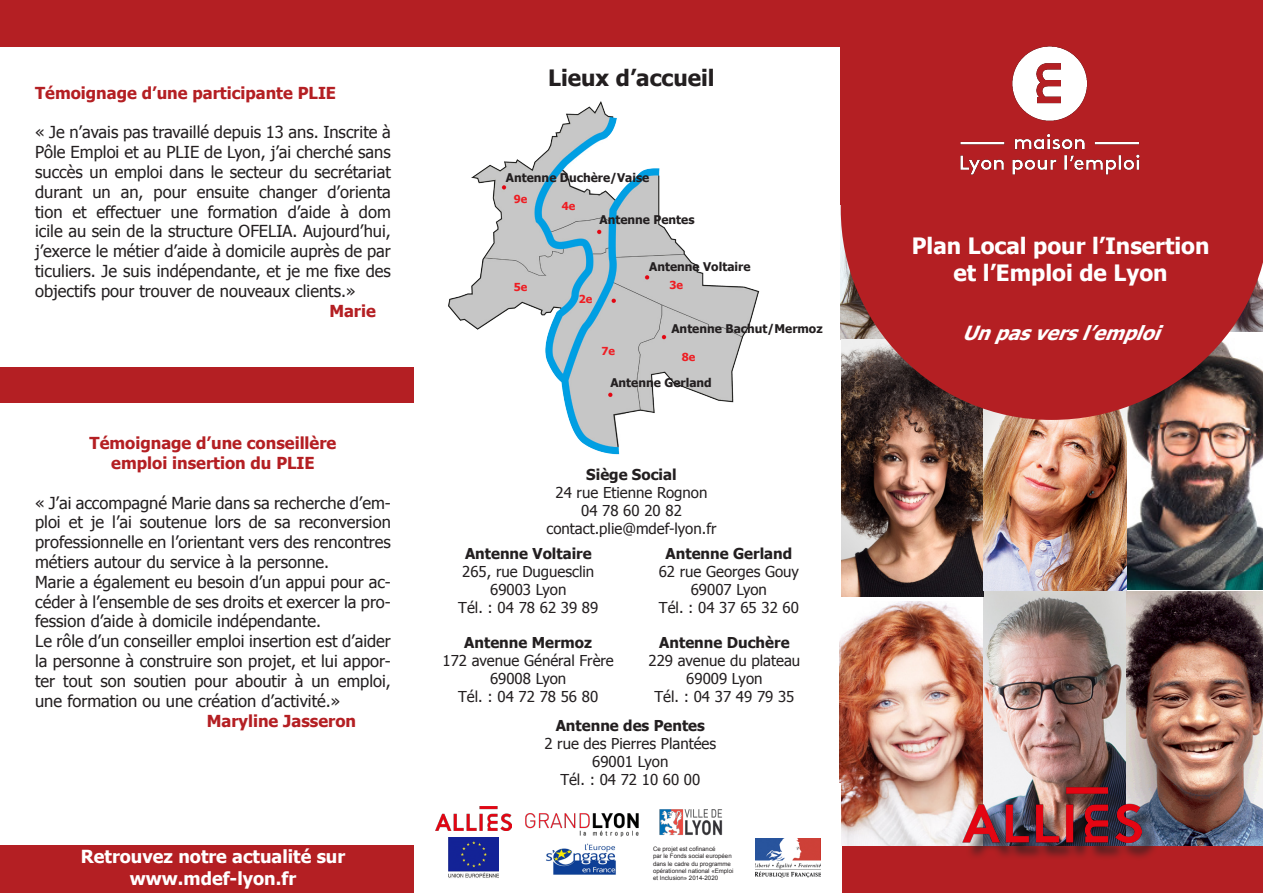
<style>
.page{position:relative;width:1263px;height:893px;background:#fff}
.page>*{position:absolute;margin:0;border:0;box-sizing:border-box;transform-origin:0 0}
.t1{font:700 22.5px "Tahoma";color:#fff}
.t2{font:700 22.5px "Tahoma";color:#231f20}
.t3{font:italic 700 19.5px "Tahoma";color:#fff}
.t4{font:700 18px "Tahoma";color:#fff}
.t5{font:16.5px/19.8px "Tahoma";color:#231f20;text-align:justify}
.t6{font:700 16.5px "Tahoma";color:#b41f23}
.t7{font:15px/18px "Tahoma";color:#231f20;text-align:center}
.t8{font:700 15px "Tahoma";color:#231f20}
.t9{font:700 12px "Tahoma";color:#231f20}
.t10{font:700 10.95px "Tahoma";color:#ee1d23}
.t11{font:6.15px/7.4px "Arial";color:#231f20}
</style>
<div class="page">
<img style="left:1126px;top:591px;width:137px;height:255px">
<img style="left:840px;top:601px;width:143px;height:244px">
<img style="left:983px;top:420px;width:143px;height:368px">
<img style="left:841px;top:420px;width:143px;height:177px">
<img style="left:1125px;top:420px;width:138px;height:169px">
<div style="left:0;top:845px;width:413px;height:48px;background:#b41f23"></div>
<div style="left:0;top:0;width:1263px;height:47px;background:#b41f23"></div>
<div style="left:0;top:367px;width:413px;height:35px;background:#b41f23"></div>
<div style="left:639px;top:783px;width:202px;height:110px;background:#fff"></div>
<img style="left:525px;top:813px;width:114px;height:24px">
<img style="left:659px;top:809px;width:64px;height:27px">
<img style="left:436px;top:807px;width:75px;height:23px">
<img style="left:546px;top:843px;width:70px;height:32px">
<img style="left:448px;top:838px;width:51px;height:40px">
<img style="left:755px;top:839px;width:65px;height:39px">
<svg style="left:841px;top:205px;width:422px;height:215px;background:#a82d2f"></svg>
<div style="left:841px;top:0;width:422px;height:205px;background:#b41f23"></div>
<img style="left:960px;top:47px;width:179px;height:127px">
<div style="left:842px;top:847px;width:421px;height:46px;background:#b41f23"></div>
<div style="left:965px;top:790px;width:194px;height:71px;background:#231f20;opacity:.75"></div>
<img style="left:962px;top:788px;width:179px;height:55px">
<img style="left:448px;top:101px;width:312px;height:354px">
<p class="t6" style="left:35px;top:81px;width:302px">Témoignage d’une participante PLIE</p>
<p class="t5" style="left:35px;top:122px;width:357px">« Je n’avais pas travaillé depuis 13 ans. Inscrite à Pôle Emploi et au PLIE de Lyon, j’ai cherché sans succès un emploi dans le secteur du secrétariat durant un an, pour ensuite changer d’orienta</p>
<p class="t5" style="left:35px;top:201px;width:357px">tion et effectuer une formation d’aide à dom</p>
<p class="t5" style="left:35px;top:221px;width:357px">icile au sein de la structure OFELIA. Aujourd’hui, j’exerce le métier d’aide à domicile auprès de par</p>
<p class="t5" style="left:35px;top:260px;width:357px">ticuliers. Je suis indépendante, et je me fixe des</p>
<p class="t5" style="left:35px;top:280px;width:322px">objectifs pour trouver de nouveaux clients.»</p>
<p class="t6" style="left:329px;top:299px;width:48px">Marie</p>
<p class="t6" style="left:90px;top:432px;width:248px">Témoignage d’une conseillère</p>
<p class="t6" style="left:111px;top:451px;width:205px">emploi insertion du PLIE</p>
<p class="t5" style="left:35px;top:492px;width:357px">« J’ai accompagné Marie dans sa recherche d’em&shy;ploi et je l’ai soutenue lors de sa reconversion professionnelle en l’orientant vers des rencontres métiers autour du service à la personne.</p>
<p class="t5" style="left:35px;top:571px;width:357px">Marie a également eu besoin d’un appui pour ac&shy;céder à l’ensemble de ses droits et exercer la pro&shy;fession d’aide à domicile indépendante.</p>
<p class="t5" style="left:35px;top:631px;width:357px">Le rôle d’un conseiller emploi insertion est d’aider la personne à construire son projet, et lui appor&shy;ter tout son soutien pour aboutir à un emploi, une formation ou une création d’activité.»</p>
<p class="t6" style="left:207px;top:709px;width:151px">Maryline Jasseron</p>
<p class="t4" style="left:81px;top:844px;width:266px">Retrouvez notre actualité sur</p>
<p class="t4" style="left:130px;top:866px;width:168px">www.mdef-lyon.fr</p>
<p class="t2" style="left:548px;top:62px;width:168px">Lieux d’accueil</p>
<p class="t9" style="left:506px;top:169px;width:145px">Antenne Duchère/Vaise</p>
<p class="t10" style="left:514px;top:192px;width:15px">9e</p>
<p class="t10" style="left:514px;top:280px;width:15px">5e</p>
<p class="t10" style="left:562px;top:198px;width:15px">4e</p>
<p class="t9" style="left:600px;top:211px;width:97px">Antenne Pentes</p>
<p class="t9" style="left:649px;top:258px;width:103px">Antenne Voltaire</p>
<p class="t10" style="left:669px;top:278px;width:15px">3e</p>
<p class="t10" style="left:579px;top:291px;width:15px">2e</p>
<p class="t10" style="left:601px;top:343px;width:15px">7e</p>
<p class="t9" style="left:671px;top:321px;width:153px">Antenne Bachut/Mermoz</p>
<p class="t10" style="left:682px;top:349px;width:15px">8e</p>
<p class="t9" style="left:610px;top:374px;width:103px">Antenne Gerland</p>
<p class="t8" style="left:586px;top:464px;width:92px">Siège Social</p>
<p class="t7" style="left:556px;top:483px;width:153px">24 rue Etienne Rognon</p>
<p class="t7" style="left:581px;top:501px;width:102px">04 78 60 20 82</p>
<p class="t7" style="left:546px;top:519px;width:171px">contact.plie@mdef-lyon.fr</p>
<p class="t8" style="left:465px;top:543px;width:128px">Antenne Voltaire</p>
<p class="t7" style="left:462px;top:562px;width:134px">265, rue Duguesclin</p>
<p class="t7" style="left:490px;top:580px;width:78px">69003 Lyon</p>
<p class="t7" style="left:458px;top:598px;width:142px">Tél. : 04 78 62 39 89</p>
<p class="t8" style="left:665px;top:543px;width:128px">Antenne Gerland</p>
<p class="t7" style="left:659px;top:562px;width:142px">62 rue Georges Gouy</p>
<p class="t7" style="left:691px;top:580px;width:78px">69007 Lyon</p>
<p class="t7" style="left:659px;top:598px;width:142px">Tél. : 04 37 65 32 60</p>
<p class="t8" style="left:659px;top:632px;width:132px">Antenne Duchère</p>
<p class="t7" style="left:648px;top:650px;width:153px">229 avenue du plateau</p>
<p class="t7" style="left:686px;top:668px;width:78px">69009 Lyon</p>
<p class="t7" style="left:654px;top:686px;width:142px">Tél. : 04 37 49 79 35</p>
<p class="t8" style="left:556px;top:715px;width:151px">Antenne des Pentes</p>
<p class="t7" style="left:544px;top:733px;width:173px">2 rue des Pierres Plantées<br>69001 Lyon</p>
<p class="t7" style="left:560px;top:769px;width:142px">Tél. : 04 72 10 60 00</p>
<p class="t8" style="left:464px;top:632px;width:129px">Antenne Mermoz</p>
<p class="t7" style="left:442px;top:650px;width:173px">172 avenue Général Frère</p>
<p class="t7" style="left:490px;top:668px;width:78px">69008 Lyon</p>
<p class="t7" style="left:458px;top:686px;width:142px">Tél. : 04 72 78 56 80</p>
<p class="t11" style="left:653px;top:845px;width:82px">Ce projet est cofinancé<br>par le Fonds social européen dans le cadre du programme opérationnel national «Emploi et Inclusion» 2014-2020</p>
<p class="t1" style="left:912px;top:230px;width:299px">Plan Local pour l’Insertion</p>
<p class="t1" style="left:953px;top:257px;width:216px">et l’Emploi de Lyon</p>
<p class="t3" style="left:962px;top:319px;width:209px">Unpasversl’emploi</p>
</div>
